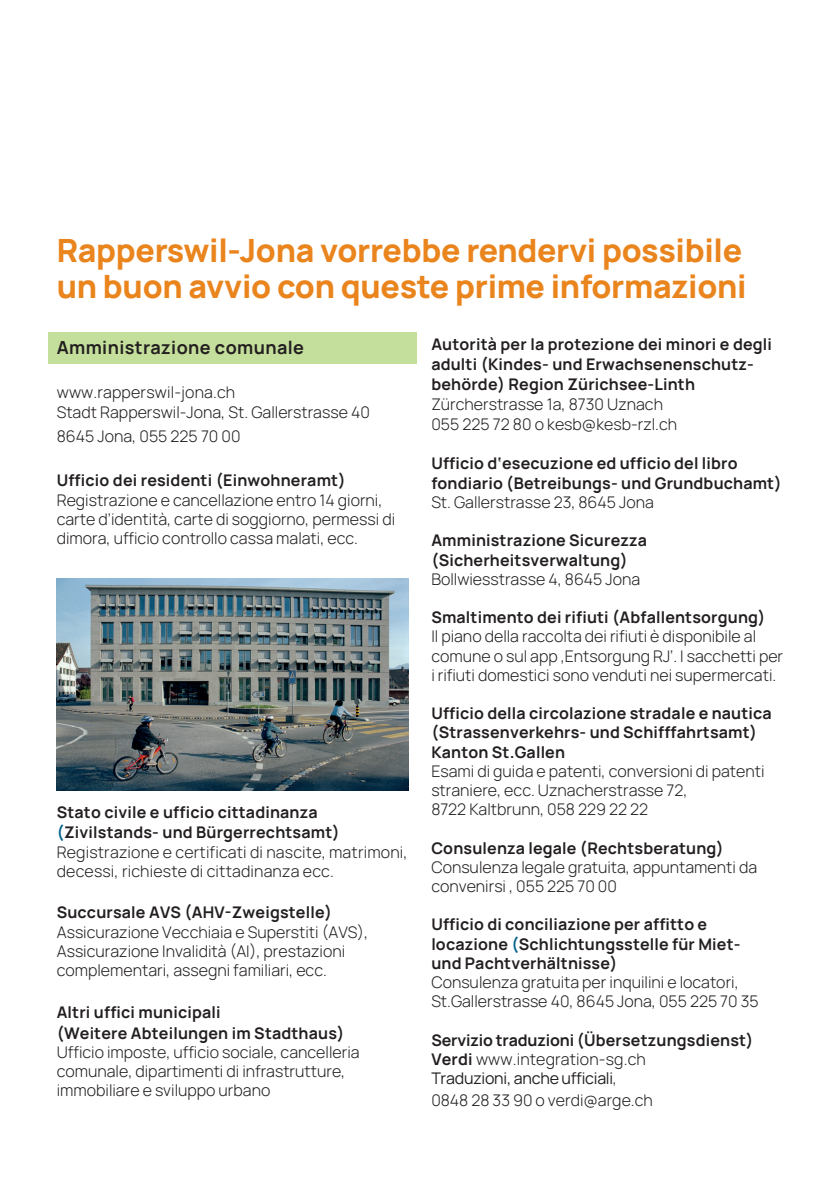
<style>
.page{position:relative;width:840px;height:1191px;background:#fff}
.page>*{position:absolute;margin:0;border:0;box-sizing:border-box;transform-origin:0 0}
.t1{font:800 32px/36px "Manrope";letter-spacing:-.01em;color:#ea841d}
.t2{font:700 18px "Manrope";letter-spacing:.02em;color:#231f20}
.t3{font:300 16px/19.2px "Manrope";color:#231f20}
.t4{font:700 16px/19.2px "Manrope";letter-spacing:.01em;color:#231f20}
.s1{color:#005f87}
.s2{font-weight:300}
.s3{font-weight:400}
.s4{font-weight:700}
.s5{font-weight:700;color:#005f87}
</style>
<div class="page">
<div style="left:48px;top:332px;width:369px;height:32px;background:#c4df9b"></div>
<img style="left:57px;top:578px;width:351px;height:212px">
<h1 class="t1" style="left:57px;top:229px;width:691px">Rapperswil-Jona vorrebbe rendervi possibile un buon avvio con queste prime informazioni</h1>
<p class="t4" style="left:431px;top:333px;width:342px;line-height:20px">Autorità per la protezione dei minori e degli adulti (Kindes- und Erwachsenenschutz&shy;behörde) Region Zürichsee-Linth</p>
<p class="t3" style="left:431px;top:393px;width:247px;line-height:20px">Zürcherstrasse 1a, 8730 Uznach<br>055 225 72 80 o kesb@kesb-rzl.ch</p>
<p class="t4" style="left:431px;top:453px;width:351px">Ufficio d‘esecuzione ed ufficio del libro fondiario (Betreibungs- und Grundbuchamt)</p>
<p class="t3" style="left:431px;top:491px;width:224px">St. Gallerstrasse 23, 8645 Jona</p>
<p class="t4" style="left:431px;top:529px;width:217px">Amministrazione Sicurezza (Sicherheitsverwaltung)</p>
<p class="t3" style="left:431px;top:568px;width:210px">Bollwiesstrasse 4, 8645 Jona</p>
<p class="t4" style="left:431px;top:606px;width:335px">Smaltimento dei rifiuti (Abfallentsorgung)</p>
<p class="t3" style="left:431px;top:626px;width:353px">Il piano della raccolta dei rifiuti è disponibile al comune o sul app ‚Entsorgung RJ‘. I sacchetti per i rifiuti domestici sono venduti nei supermercati.</p>
<p class="t4" style="left:431px;top:702px;width:342px">Ufficio della circolazione stradale e nautica (Strassenverkehrs- und Schifffahrtsamt)<br>Kanton St.Gallen</p>
<p class="t3" style="left:431px;top:760px;width:334px">Esami di guida e patenti, conversioni di patenti straniere, ecc. Uznacherstrasse 72,<br>8722 Kaltbrunn, 058 229 22 22</p>
<p class="t4" style="left:431px;top:837px;width:294px">Consulenza legale (Rechtsberatung)</p>
<p class="t3" style="left:431px;top:856px;width:327px">Consulenza legale gratuita, appuntamenti da convenirsi , 055 225 70 00</p>
<p class="t4" style="left:431px;top:913px;width:310px">Ufficio di conciliazione per affitto e locazione <span class="s1">(</span>Schlichtungsstelle für Miet&shy;und Pachtverhältnisse)</p>
<p class="t3" style="left:431px;top:971px;width:328px">Consulenza gratuita per inquilini e locatori,<br>St.Gallerstrasse 40, 8645 Jona, 055 225 70 35</p>
<p class="t4" style="left:431px;top:1029px;width:323px">Servizio traduzioni (Übersetzungsdienst)<br>Verdi <span class="s2">www.integration-sg.ch<br></span><span class="s3">Traduzioni, anche ufficiali</span><span class="s2">,</span></p>
<p class="t3" style="left:431px;top:1089px;width:223px">0848 28 33 90 o verdi@arge.ch</p>
<p class="t2" style="left:57px;top:333px;width:248px">Amministrazione comunale</p>
<p class="t3" style="left:57px;top:381px;width:314px;line-height:20px">www.rapperswil-jona.ch<br>Stadt Rapperswil-Jona, St. Gallerstrasse 40</p>
<p class="t3" style="left:57px;top:426px;width:185px">8645 Jona, 055 225 70 00</p>
<p class="t4" style="left:57px;top:469px;width:290px">Ufficio dei residenti (Einwohneramt)</p>
<p class="t3" style="left:57px;top:489px;width:340px">Registrazione e cancellazione entro 14 giorni, carte d’identità, carte di soggiorno, permessi di dimora, ufficio controllo cassa malati, ecc.</p>
<p class="t3" style="left:57px;top:802px;width:352px"><span class="s4">Stato civile e ufficio cittadinanza </span><span class="s5">(</span><span class="s4">Zivilstands- und Bürgerrechtsamt)<br></span>Registrazione e certificati di nascite, matrimoni, decessi, richieste di cittadinanza ecc.</p>
<p class="t4" style="left:57px;top:901px;width:277px">Succursale AVS (AHV-Zweigstelle)</p>
<p class="t3" style="left:57px;top:921px;width:313px">Assicurazione Vecchiaia e Superstiti (AVS),<br>Assicurazione Invalidità (AI), prestazioni complementari, assegni familiari, ecc.</p>
<p class="t4" style="left:57px;top:1001px;width:289px;line-height:20px">Altri uffici municipali<br>(Weitere Abteilungen im Stadthaus)</p>
<p class="t3" style="left:57px;top:1041px;width:304px">Ufficio imposte, ufficio sociale, cancelleria comunale, dipartimenti di infrastrutture, immobiliare e sviluppo urbano</p>
</div>
